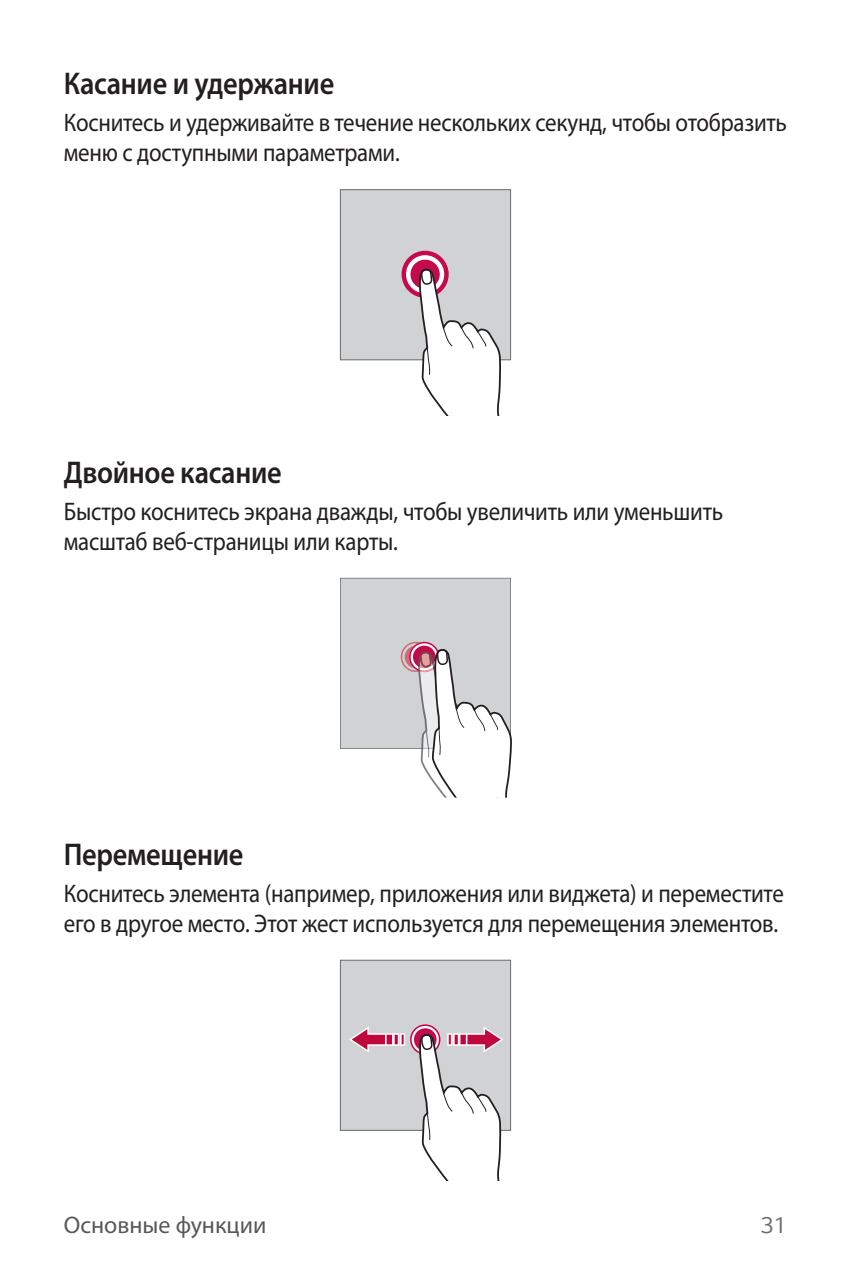
<style>
.page{position:relative;width:851px;height:1276px;background:#fff}
.page>*{position:absolute;margin:0;border:0;box-sizing:border-box;transform-origin:0 0}
.t1{font:600 31.5px "Myriad Pro";letter-spacing:-.01em;color:#231f20;scale:.9 1}
.t2{font:25.5px/30px "Myriad Pro";letter-spacing:-.01em;color:#231f20;scale:.9 1}
.t3{font:24px "Myriad Pro";color:#57585a}
.t4{font:24px "LG Smart";color:#6c6d70}
</style>
<div class="page">
<div style="left:340px;top:190px;width:170px;height:170px;background:#d1d2d4"></div>
<div style="left:340px;top:189px;width:171px;height:171px;border:1px solid #6c6d70"></div>
<svg style="left:404px;top:253px;width:42px;height:43px"></svg>
<div style="left:401px;top:251px;width:47px;height:47px;border:4px solid #c50a4b;border-radius:50%"></div>
<div style="left:410px;top:260px;width:29px;height:29px;background:#c50a4b;border-radius:50%"></div>
<svg style="left:417px;top:267px;width:95px;height:149px"></svg>
<svg style="left:340px;top:578px;width:172px;height:219px"></svg>
<div style="left:340px;top:960px;width:170px;height:170px;background:#d1d2d4"></div>
<div style="left:340px;top:960px;width:171px;height:170px;border:1px solid #6c6d70"></div>
<svg style="left:411px;top:1025px;width:28px;height:29px"></svg>
<div style="left:410px;top:1024px;width:30px;height:30px;border:2px solid #c50a4b;border-radius:50%"></div>
<svg style="left:414px;top:1028px;width:22px;height:22px"></svg>
<svg style="left:349px;top:1026px;width:56px;height:26px"></svg>
<svg style="left:417px;top:1013px;width:95px;height:168px"></svg>
<p class="t1" style="left:64px;top:72px;width:302px">Касание и удержание</p>
<p class="t2" style="left:64px;top:110px;width:804px">Коснитесь и удерживайте в течение нескольких секунд, чтобы отобразить меню с доступными параметрами.</p>
<p class="t1" style="left:64px;top:460px;width:244px">Двойное касание</p>
<p class="t2" style="left:64px;top:498px;width:734px">Быстро коснитесь экрана дважды, чтобы увеличить или уменьшить масштаб веб-страницы или карты.</p>
<p class="t1" style="left:64px;top:842px;width:201px">Перемещение</p>
<p class="t2" style="left:64px;top:880px;width:801px">Коснитесь элемента (например, приложения или виджета) и переместите его в другое место. Этот жест используется для перемещения элементов.</p>
<p class="t3" style="left:64px;top:1215px;width:204px">Основные функции</p>
<p class="t4" style="left:760px;top:1215px;width:29px">31</p>
</div>
